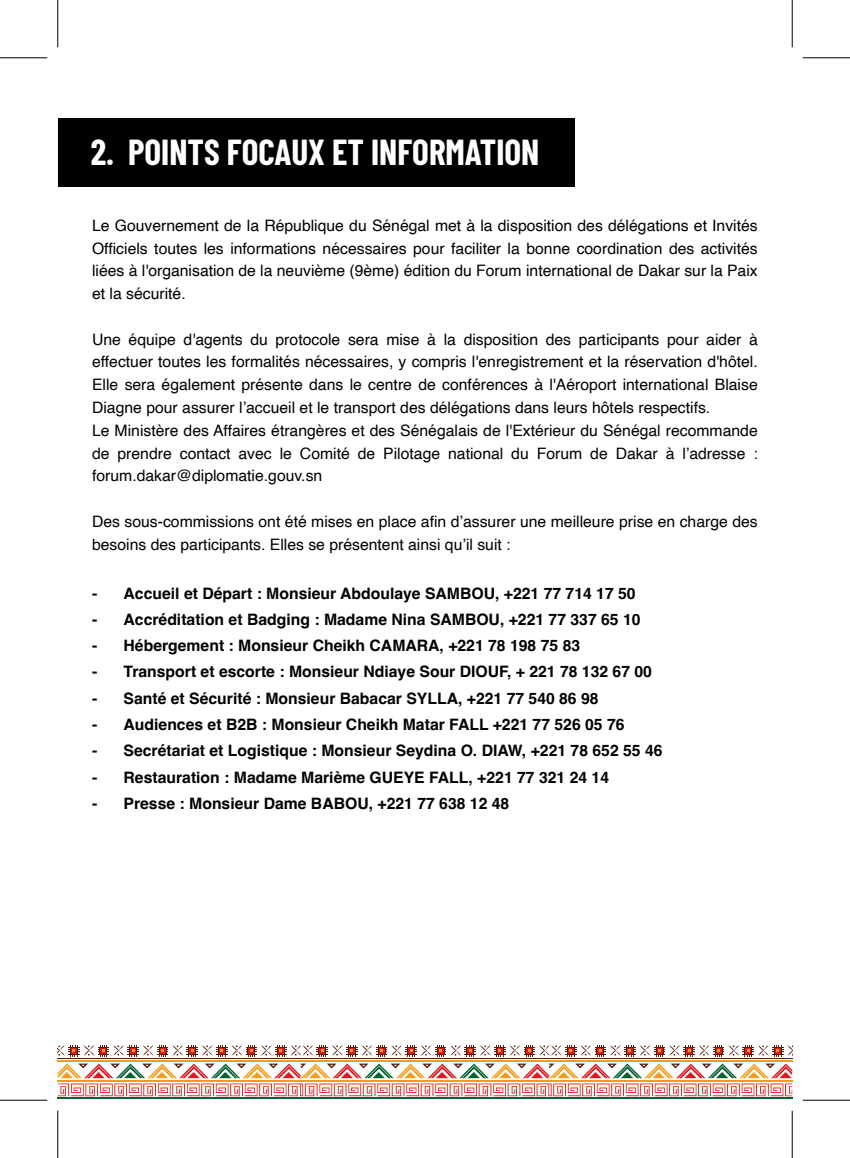
<style>
.page{position:relative;width:850px;height:1158px;background:#fff}
.page>*{position:absolute;margin:0;border:0;box-sizing:border-box;transform-origin:0 0}
.t1{font:700 35.35px "Barlow Condensed";color:#fff}
.t2{font:15.75px/22.8px "Helvetica";color:#000}
.t3{font:700 15.75px "Helvetica";color:#000}
</style>
<div class="page">
<div style="left:58px;top:118px;width:516px;height:69px;background:#000"></div>
<hr style="left:58px;top:1080px;width:243px;height:1px;background:#f59c1c">
<hr style="left:58px;top:1060px;width:243px;height:1px;background:#f59c1c">
<hr style="left:58px;top:1057px;width:243px;height:1px;background:#571d10">
<hr style="left:58px;top:1097px;width:243px;height:2px;background:#05622e">
<hr style="left:301px;top:1080px;width:248px;height:1px;background:#f59c1c">
<hr style="left:301px;top:1060px;width:248px;height:1px;background:#f59c1c">
<hr style="left:301px;top:1057px;width:248px;height:1px;background:#571d10">
<hr style="left:301px;top:1097px;width:248px;height:2px;background:#05622e">
<svg style="left:58px;top:1083px;width:734px;height:13px"></svg>
<hr style="left:549px;top:1080px;width:243px;height:1px;background:#f59c1c">
<hr style="left:549px;top:1060px;width:243px;height:1px;background:#f59c1c">
<hr style="left:549px;top:1057px;width:243px;height:1px;background:#571d10">
<hr style="left:549px;top:1097px;width:243px;height:2px;background:#05622e">
<svg style="left:58px;top:1063px;width:734px;height:14px"></svg>
<svg style="left:58px;top:1045px;width:735px;height:11px"></svg>
<hr style="left:0;top:57px;width:47px;height:1px;background:#000">
<hr style="left:802px;top:57px;width:48px;height:1px;background:#000">
<hr style="left:0;top:1099px;width:47px;height:1px;background:#000">
<hr style="left:802px;top:1099px;width:48px;height:1px;background:#000">
<hr style="left:57px;top:0;width:1px;height:47px;background:#000">
<hr style="left:57px;top:1110px;width:1px;height:47px;background:#000">
<hr style="left:792px;top:0;width:1px;height:47px;background:#000">
<hr style="left:792px;top:1110px;width:1px;height:47px;background:#000">
<h1 class="t1" style="left:91px;top:127px;width:450px">2. POINTS FOCAUX ET INFORMATION</h1>
<p class="t2" style="left:92px;top:214px;width:667px;text-align:justify">Le Gouvernement de la République du Sénégal met à la disposition des délégations et Invités Officiels toutes les informations nécessaires pour faciliter la bonne coordination des activités liées à l'organisation de la neuvième (9ème) édition du Forum international de Dakar sur la Paix et la sécurité.</p>
<p class="t2" style="left:92px;top:328px;width:667px">Une équipe d'agents du protocole sera mise à la disposition des participants pour aider à effectuer toutes les formalités nécessaires, y compris l'enregistrement et la réservation d'hôtel.<br>Elle sera également présente dans le centre de conférences à l'Aéroport international Blaise Diagne pour assurer l’accueil et le transport des délégations dans leurs hôtels respectifs.<br>Le Ministère des Affaires étrangères et des Sénégalais de l'Extérieur du Sénégal recommande de prendre contact avec le Comité de Pilotage national du Forum de Dakar à l’adresse : forum.dakar@diplomatie.gouv.sn</p>
<p class="t2" style="left:92px;top:510px;width:667px">Des sous-commissions ont été mises en place afin d’assurer une meilleure prise en charge des besoins des participants. Elles se présentent ainsi qu’il suit :</p>
<p class="t3" style="left:92px;top:583px;width:545px">- Accueil et Départ : Monsieur Abdoulaye SAMBOU, +221 77 714 17 50</p>
<p class="t3" style="left:92px;top:609px;width:550px">- Accréditation et Badging : Madame Nina SAMBOU, +221 77 337 65 10</p>
<p class="t3" style="left:92px;top:636px;width:489px">- Hébergement : Monsieur Cheikh CAMARA, +221 78 198 75 83</p>
<p class="t3" style="left:92px;top:662px;width:561px">- Transport et escorte : Monsieur Ndiaye Sour DIOUF, + 221 78 132 67 00</p>
<p class="t3" style="left:92px;top:688px;width:508px">- Santé et Sécurité : Monsieur Babacar SYLLA, +221 77 540 86 98</p>
<p class="t3" style="left:92px;top:714px;width:534px">- Audiences et B2B : Monsieur Cheikh Matar FALL +221 77 526 05 76</p>
<p class="t3" style="left:92px;top:741px;width:572px">- Secrétariat et Logistique : Monsieur Seydina O. DIAW, +221 78 652 55 46</p>
<p class="t3" style="left:92px;top:767px;width:518px">- Restauration : Madame Marième GUEYE FALL, +221 77 321 24 14</p>
<p class="t3" style="left:92px;top:793px;width:419px">- Presse : Monsieur Dame BABOU, +221 77 638 12 48</p>
</div>
